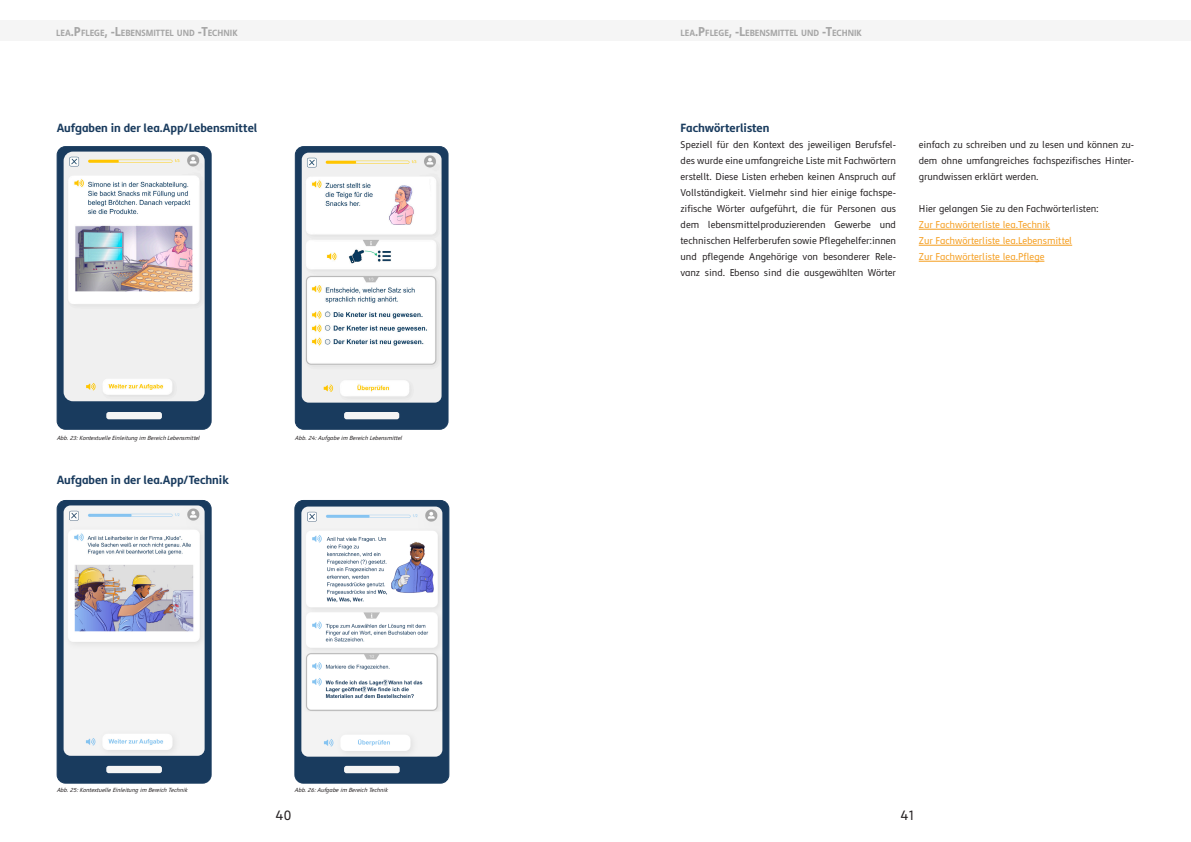
<style>
.page{position:relative;width:1191px;height:842px;background:#fff}
.page>*{position:absolute;margin:0;border:0;box-sizing:border-box;transform-origin:0 0}
.t1{font:14px "Semikolon Plus";color:#231f20}
.Überschrift_Text{font:700 12px "Semikolon Plus";color:#193b5e}
.Text{font:10px/16px "Semikolon Plus";color:#231f20;text-align:justify}
.Text-2{font:10px "Semikolon Plus";color:#f59d1d}
.t2{font:700 9.1px "Semikolon Plus";color:#a6a6a6}
.Bildunterschrift{font:italic 6px "Semikolon Plus";color:#231f20}
.s1{font-size:13px}
</style>
<div class="page">
<div style="left:0;top:20px;width:1191px;height:20px;background:#f5f5f5"></div>
<div style="left:295px;top:500px;width:154px;height:283px;background:#193b5e;border-radius:8px"></div>
<div style="left:294px;top:500px;width:155px;height:283px;border:1px solid #193b5e;border-radius:8px"></div>
<div style="left:344px;top:766px;width:56px;height:7px;background:#f5f5f5;border-radius:2px"></div>
<img style="left:301px;top:506px;width:141px;height:251px">
<div style="left:57px;top:500px;width:154px;height:283px;background:#193b5e;border-radius:8px"></div>
<div style="left:57px;top:500px;width:154px;height:283px;border:1px solid #193b5e;border-radius:8px"></div>
<div style="left:106px;top:766px;width:56px;height:7px;background:#f5f5f5;border-radius:2px"></div>
<img style="left:64px;top:505px;width:141px;height:251px">
<div style="left:57px;top:147px;width:154px;height:282px;background:#193b5e;border-radius:8px"></div>
<div style="left:57px;top:146px;width:154px;height:284px;border:1px solid #193b5e;border-radius:8px"></div>
<div style="left:106px;top:412px;width:56px;height:7px;background:#f5f5f5;border-radius:2px"></div>
<img style="left:64px;top:152px;width:141px;height:249px">
<div style="left:295px;top:147px;width:153px;height:282px;background:#193b5e;border-radius:8px"></div>
<div style="left:295px;top:146px;width:153px;height:284px;border:1px solid #193b5e;border-radius:8px"></div>
<div style="left:344px;top:412px;width:55px;height:7px;background:#f5f5f5;border-radius:2px"></div>
<img style="left:302px;top:153px;width:139px;height:250px">
<hr style="left:918px;top:229px;width:132px;height:1px;background:#f59d1d">
<hr style="left:918px;top:245px;width:154px;height:1px;background:#f59d1d">
<hr style="left:918px;top:261px;width:126px;height:1px;background:#f59d1d">
<p class="t2" style="left:56px;top:28px;width:183px">LEA<span class="s1">.P</span>FLEGE<span class="s1">, -L</span>EBENSMITTEL UND <span class="s1">-T</span>ECHNIK</p>
<p class="Überschrift_Text" style="left:57px;top:121px;width:202px">Aufgaben in der lea.App/Lebensmittel</p>
<p class="Bildunterschrift" style="left:57px;top:435px;width:146px">Abb.23:KontextuelleEinleitungim Bereich Lebensmittel</p>
<p class="Bildunterschrift" style="left:295px;top:435px;width:110px">Abb.24:Aufgabeim Bereich Lebensmittel</p>
<p class="Überschrift_Text" style="left:57px;top:473px;width:174px">Aufgaben in der lea.App/Technik</p>
<p class="Bildunterschrift" style="left:57px;top:787px;width:134px">Abb.25:KontextuelleEinleitungim Bereich Technik</p>
<p class="Bildunterschrift" style="left:294px;top:787px;width:97px">Abb.26:Aufgabeim Bereich Technik</p>
<p class="t2" style="left:680px;top:28px;width:183px">LEA<span class="s1">.P</span>FLEGE<span class="s1">, -L</span>EBENSMITTEL UND <span class="s1">-T</span>ECHNIK</p>
<p class="Überschrift_Text" style="left:680px;top:121px;width:90px">Fachwörterlisten</p>
<p class="Text" style="left:680px;top:137px;width:217px">Speziell für den Kontext des jeweiligen Berufsfel&shy;des wurde eine umfangreiche Liste mit Fachwörtern erstellt. Diese Listen erheben keinen Anspruch auf Vollständigkeit. Vielmehr sind hier einige fachspe&shy;zifische Wörter aufgeführt, die für Personen aus dem lebensmittelproduzierenden Gewerbe und technischen Helferberufen sowie Pflegehelfer:innen und pflegende Angehörige von besonderer Rele&shy;vanz sind. Ebenso sind die ausgewählten Wörter</p>
<p class="Text" style="left:918px;top:137px;width:217px">einfach zu schreiben und zu lesen und können zu&shy;dem ohne umfangreiches fachspezifisches Hinter&shy;grundwissen erklärt werden.</p>
<p class="Text" style="left:918px;top:201px;width:181px">Hier gelangen Sie zu den Fachwörterlisten:</p>
<p class="Text-2" style="left:918px;top:219px;width:133px">Zur Fachwörterliste lea.Technik</p>
<p class="Text-2" style="left:918px;top:235px;width:155px">Zur Fachwörterliste lea.Lebensmittel</p>
<p class="Text-2" style="left:918px;top:251px;width:127px">Zur Fachwörterliste lea.Pflege</p>
<h1 class="t1" style="left:276px;top:808px;width:17px">40</h1>
<h1 class="t1" style="left:900px;top:808px;width:15px">41</h1>
</div>
